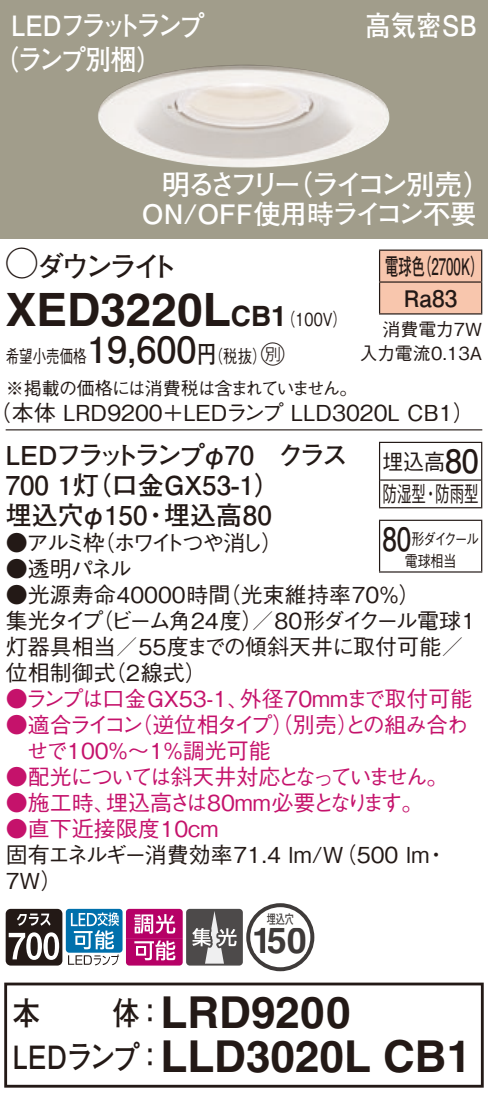
<style>
.page{position:relative;width:488px;height:1099px;background:#fff}
.page>*{position:absolute;margin:0;border:0;box-sizing:border-box;transform-origin:0 0}
.t1{font:700 46px "Helvetica LT Std";color:#231916}
.t2{font:700 44px/44px "Helvetica LT Std";color:#231916;text-align:center}
.t3{font:700 36px "Helvetica LT Std";color:#3e3a39}
.t4{font:700 32px "Futo Go B101 Pro";color:#231916;scale:.85 1}
.t5{font:700 28px/34px "Futo Go B101 Pro";letter-spacing:-.12em;color:#fff;scale:.9 1}
.t6{font:700 28px "Futo Go B101 Pro";letter-spacing:-.185em;color:#fff}
.t7{font:700 28px "Futo Go B101 Pro";letter-spacing:-.15em;color:#231916}
.t8{font:700 26.8px "Futo Go B101 Pro";letter-spacing:-.005em;color:#fff}
.t9{font:700 26px/30px "Futo Go B101 Pro";color:#231916}
.t10{font:700 22.8px/32px "Futo Go B101 Pro";color:#231916;text-align:center;scale:.58 1}
.t11{font:500 22px/26px "Gothic BBB Pro";color:#231916}
.t12{font:500 22px "Gothic BBB Pro";color:#c5126b}
.t13{font:500 22px/26px "Gothic BBB Pro";letter-spacing:-.045em;color:#c5126b}
.t14{font:500 22px "Gothic BBB Pro";letter-spacing:-.11em;color:#c5126b}
.t15{font:500 22px "Gothic BBB Pro";letter-spacing:-.16em;color:#231916}
.t16{font:500 22px/32.8px "Gothic BBB Pro";color:#231916;scale:.95 1}
.t17{font:500 18px/31.6px "Gothic BBB Pro";letter-spacing:-.035em;color:#231916;scale:.75 1}
.t18{font:500 18px/24px "Gothic BBB Pro";color:#231916;text-align:right}
.t19{font:500 16px/22px "Gothic BBB Pro";letter-spacing:-.11em;color:#231916;text-align:center;scale:.81 1}
.t20{font:13.2px "Futo Go B101 Pro Bold 90 pv RKSJ H";color:#3f3b3a;scale:.7 1}
.s1{font-family:"Ford Classification 1";font-weight:400;font-size:32px}
.s2{font-size:28px}
.s3{font-family:"Gothic BBB Pro";font-weight:500;font-size:18px}
.s4{font-family:"Futo Go B101 Pro";font-weight:700;font-size:36px}
.s5{font-family:"Futo Go B101 Pro";font-weight:700;font-size:24px}
.s6{font-family:"Ford Classification 1";font-weight:400;font-size:24px}
.s7{font-family:"Futo Go B101 Pro";font-weight:700;font-size:32px}
.s8{color:#251b18}
.s9{font-family:"Futo Go B101 Pro";font-size:32px}
</style>
<div class="page">
<div style="left:0;top:0;width:488px;height:238px;background:#a19d8b"></div>
<img style="left:98px;top:65px;width:292px;height:103px">
<div style="left:380px;top:251px;width:101px;height:62px;background:#f8c6ad"></div>
<hr style="left:379px;top:249px;width:103px;height:2px;background:#231916">
<hr style="left:379px;top:251px;width:1px;height:30px;background:#231916">
<hr style="left:481px;top:251px;width:1px;height:30px;background:#231916">
<hr style="left:379px;top:281px;width:103px;height:2px;background:#231916">
<hr style="left:379px;top:283px;width:1px;height:30px;background:#231916">
<hr style="left:481px;top:283px;width:1px;height:30px;background:#231916">
<hr style="left:379px;top:313px;width:103px;height:1px;background:#231916">
<hr style="left:6px;top:429px;width:476px;height:1px;background:#231916">
<hr style="left:379px;top:443px;width:1px;height:37px;background:#231916">
<svg style="left:379px;top:480px;width:1px;height:27px"></svg>
<hr style="left:379px;top:442px;width:103px;height:1px;background:#231916">
<hr style="left:380px;top:479px;width:101px;height:2px;background:#231916">
<hr style="left:481px;top:443px;width:1px;height:37px;background:#231916">
<svg style="left:481px;top:480px;width:1px;height:27px"></svg>
<hr style="left:379px;top:507px;width:103px;height:1px;background:#231916">
<hr style="left:379px;top:521px;width:1px;height:50px;background:#231916">
<hr style="left:379px;top:519px;width:103px;height:2px;background:#231916">
<hr style="left:481px;top:521px;width:1px;height:50px;background:#231916">
<hr style="left:379px;top:571px;width:103px;height:1px;background:#231916">
<svg style="left:6px;top:908px;width:56px;height:57px"></svg>
<div style="left:66px;top:908px;width:56px;height:44px;background:#0070ac;border-radius:3px"></div>
<svg style="left:68px;top:912px;width:51px;height:53px"></svg>
<svg style="left:126px;top:903px;width:188px;height:68px"></svg>
<div style="left:4px;top:982px;width:479px;height:105px;border:3px solid #231916"></div>
<p class="t5" style="left:-7px;top:5px;width:236px;text-indent:18px">LEDフラットランプ（ランプ別梱）</p>
<p class="t5" style="left:365px;top:5px;width:125px">高気密SB</p>
<p class="t6" style="left:162px;top:162px;width:330px">明るさフリー（ライコン別売）</p>
<p class="t8" style="left:142px;top:192px;width:336px">ON/OFF使用時ライコン不要</p>
<p class="t7" style="left:6px;top:244px;width:174px"><span class="s1">A</span>ダウンライト</p>
<h1 class="t1" style="left:6px;top:281px;width:343px">XED3220L<span class="s2">CB1</span><span class="s3">（100V）</span></h1>
<p class="t17" style="left:6px;top:338px;width:470px">希望小売価格<span class="s4">19,600</span><span class="s5">円</span>（税抜）<span class="s6">C<br></span>※掲載の価格には消費税は含まれていません。</p>
<p class="t11" style="left:-10px;top:397px;width:486px">（本体 LRD9200＋LEDランプ LLD3020L CB1）</p>
<p class="t10" style="left:385px;top:247px;width:171px">電球色（2700K）<br>Ra83</p>
<p class="t18" style="left:359px;top:315px;width:124px">消費電力7W<br>入力電流0.13A</p>
<p class="t9" style="left:6px;top:436px;width:343px">LEDフラットランプφ70　クラス<br>700 1灯（口金GX53-1）<br>埋込穴φ150・埋込高80</p>
<p class="t15" style="left:6px;top:525px;width:279px">●アルミ枠（ホワイトつや消し）</p>
<p class="t11" style="left:6px;top:553px;width:128px">●透明パネル</p>
<p class="t11" style="left:6px;top:579px;width:471px">●光源寿命40000時間（光束維持率70％）<br>集光タイプ（ビーム角24度）／80形ダイクール電球1灯器具相当／55度までの傾斜天井に取付可能／位相制御式（2線式）</p>
<p class="t12" style="left:6px;top:681px;width:468px">●ランプは口金GX53-1、外径70mmまで取付可能</p>
<p class="t13" style="left:27px;top:709px;width:443px;text-indent:-21px">●適合ライコン（逆位相タイプ）（別売）との組み合わせで100％〜1％調光可能</p>
<p class="t14" style="left:6px;top:759px;width:444px">●配光については斜天井対応となっていません。</p>
<p class="t12" style="left:6px;top:785px;width:419px">●施工時、埋込高さは80mm必要となります。</p>
<p class="t12" style="left:6px;top:811px;width:214px">●直下近接限度10cm</p>
<p class="t11" style="left:6px;top:839px;width:443px">固有エネルギー消費効率71.4 lm/W（500 lm・<br>7W）</p>
<p class="t16" style="left:382px;top:442px;width:103px">埋込高<span class="s7">80</span>防湿型・防雨型</p>
<p class="t19" style="left:382px;top:526px;width:121px"><span class="s7">80</span>形ダイクール電球相当</p>
<p class="t20" style="left:266px;top:908px;width:41px">埋込穴</p>
<h3 class="t3" style="left:252px;top:918px;width:57px"><span class="s8">1</span>50</h3>
<h2 class="t2" style="left:13px;top:989px;width:460px"><span class="s9">体：</span>LRD9200<br><span class="s9">LEDランプ：</span>LLD3020L CB1</h2>
<h3 class="t4" style="left:13px;top:987px;width:34px">本</h3>
</div>
